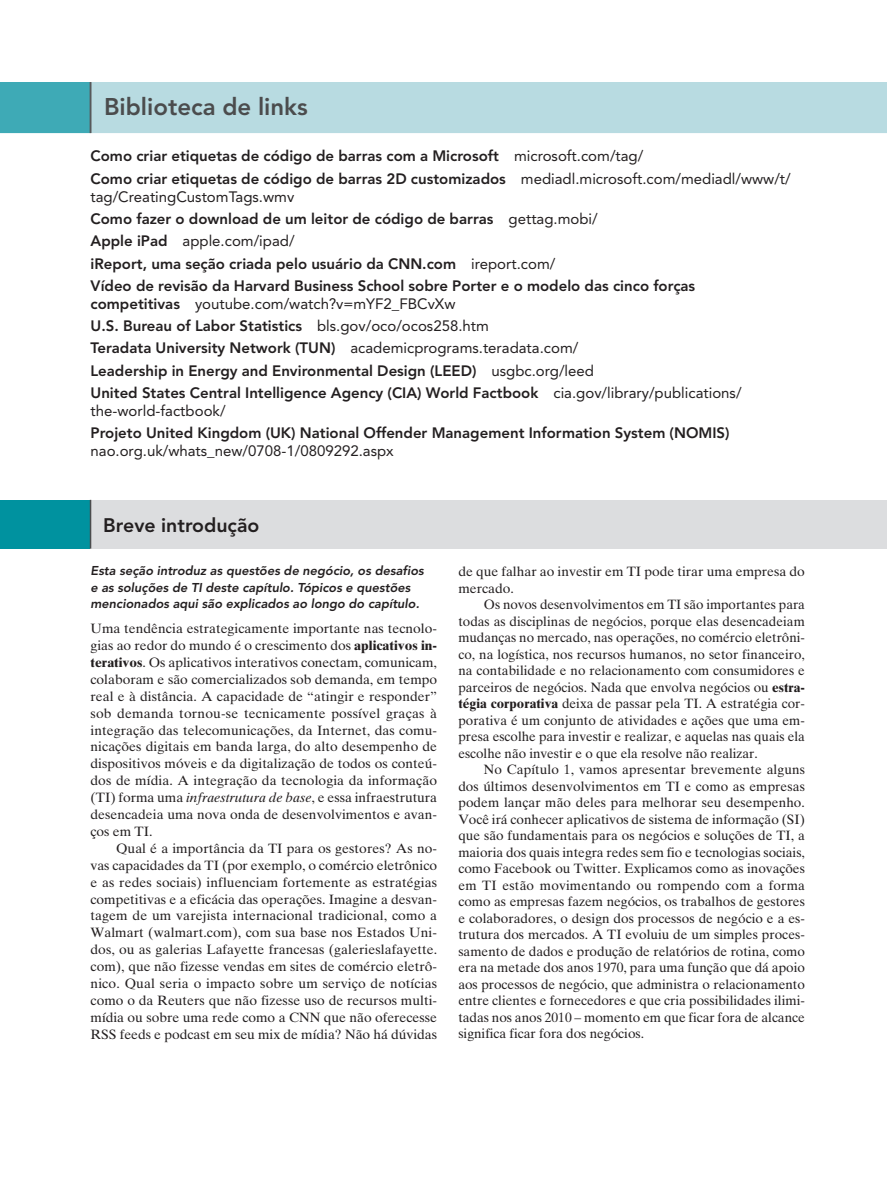
<style>
.page{position:relative;width:887px;height:1185px;background:#fff}
.page>*{position:absolute;margin:0;border:0;box-sizing:border-box;transform-origin:0 0}
.t1{font:800 24px "Avenir LT Std";color:#4b4c4d}
.t2{font:800 19.5px "Avenir LT Std";color:#231f20}
.t3{font:800 15px/22.2px "Avenir LT Std";color:#231f20}
.t4{font:15px "Avenir LT Std";color:#231f20}
.t5{font:13.5px/16.5px "Times Ten Roman";color:#231f20;text-align:justify}
.t6{font:italic 800 12.75px/16.2px "Avenir LT Std";color:#231f20}
.s1{font-weight:400}
.s2{font-family:"Times Ten";font-weight:700}
.s3{font-family:"Times Ten";font-style:italic}
</style>
<div class="page">
<div style="left:0;top:82px;width:91px;height:51px;background:#3eaab6"></div>
<div style="left:91px;top:82px;width:796px;height:51px;background:#b8dbe1"></div>
<hr style="left:90px;top:82px;width:1px;height:51px;background:#57585a">
<div style="left:0;top:500px;width:91px;height:48px;background:#00929f"></div>
<div style="left:91px;top:500px;width:796px;height:48px;background:#dcdddf"></div>
<hr style="left:90px;top:500px;width:1px;height:48px;background:#4b4c4d">
<h1 class="t1" style="left:104px;top:96px;width:205px">Biblioteca de links</h1>
<p class="t3" style="left:91px;top:146px;width:702px">Como criar etiquetas de código de barras com a Microsoft <span class="s1">microsoft.com/tag/<br></span>Como criar etiquetas de código de barras 2D customizados <span class="s1">mediadl.microsoft.com/mediadl/www/t/</span></p>
<p class="t3" style="left:91px;top:186px;width:606px"><span class="s1">tag/CreatingCustomTags.wmv<br></span>Como fazer o download de um leitor de código de barras <span class="s1">gettag.mobi/<br></span>Apple iPad <span class="s1">apple.com/ipad/<br></span>iReport, uma seção criada pelo usuário da CNN.com <span class="s1">ireport.com/<br></span>Vídeo de revisão da Harvard Business School sobre Porter e o modelo das cinco forças</p>
<p class="t3" style="left:91px;top:293px;width:652px">competitivas <span class="s1">youtube.com/watch?v=mYF2_FBCvXw<br></span>U.S. Bureau of Labor Statistics <span class="s1">bls.gov/oco/ocos258.htm<br></span>Teradata University Network (TUN) <span class="s1">academicprograms.teradata.com/<br></span>Leadership in Energy and Environmental Design (LEED) <span class="s1">usgbc.org/leed<br></span>United States Central Intelligence Agency (CIA) World Factbook <span class="s1">cia.gov/library/publications/</span></p>
<p class="t4" style="left:91px;top:404px;width:137px">the-world-factbook/</p>
<p class="t3" style="left:91px;top:423px;width:641px">Projeto United Kingdom (UK) National Offender Management Information System (NOMIS)</p>
<p class="t4" style="left:91px;top:444px;width:305px">nao.org.uk/whats_new/0708-1/0809292.aspx</p>
<h2 class="t2" style="left:103px;top:516px;width:158px">Breve introdução</h2>
<p class="t6" style="left:91px;top:564px;width:335px">Esta seção introduz as questões de negócio, os desafios e as soluções de TI deste capítulo. Tópicos e questões mencionados aqui são explicados ao longo do capítulo.</p>
<p class="t5" style="left:91px;top:621px;width:348px;line-height:17px">Uma tendência estrategicamente importante nas tecnolo&shy;gias ao redor do mundo é o crescimento dos <span class="s2">aplicativos in&shy;terativos</span>. Os aplicativos interativos conectam, comunicam, colaboram e são comercializados sob demanda, em tempo real e à distância. A capacidade de “atingir e responder” sob demanda tornou-se tecnicamente possível graças à integração das telecomunicações, da Internet, das comu&shy;nicações digitais em banda larga, do alto desempenho de dispositivos móveis e da digitalização de todos os conteú&shy;dos de mídia. A integração da tecnologia da informação (TI) forma uma <span class="s3">infraestrutura de base</span>, e essa infraestrutura desencadeia uma nova onda de desenvolvimentos e avan&shy;ços em TI.</p>
<p class="t5" style="left:91px;top:841px;width:348px;line-height:17px;text-indent:26px">Qual é a importância da TI para os gestores? As no&shy;vas capacidades da TI (por exemplo, o comércio eletrônico e as redes sociais) influenciam fortemente as estratégias competitivas e a eficácia das operações. Imagine a desvan&shy;tagem de um varejista internacional tradicional, como a Walmart (walmart.com), com sua base nos Estados Uni&shy;dos, ou as galerias Lafayette francesas (galerieslafayette. com), que não fizesse vendas em sites de comércio eletrô&shy;nico. Qual seria o impacto sobre um serviço de notícias como o da Reuters que não fizesse uso de recursos multi&shy;mídia ou sobre uma rede como a CNN que não oferecesse RSS feeds e podcast em seu mix de mídia? Não há dúvidas</p>
<p class="t5" style="left:458px;top:564px;width:348px">de que falhar ao investir em TI pode tirar uma empresa do mercado.</p>
<p class="t5" style="left:458px;top:597px;width:348px;text-indent:26px">Os novos desenvolvimentos em TI são importantes para todas as disciplinas de negócios, porque elas desencadeiam mudanças no mercado, nas operações, no comércio eletrôni&shy;co, na logística, nos recursos humanos, no setor financeiro, na contabilidade e no relacionamento com consumidores e parceiros de negócios. Nada que envolva negócios ou <span class="s2">estra&shy;tégia corporativa</span> deixa de passar pela TI. A estratégia cor&shy;porativa é um conjunto de atividades e ações que uma em&shy;presa escolhe para investir e realizar, e aquelas nas quais ela escolhe não investir e o que ela resolve não realizar.</p>
<p class="t5" style="left:458px;top:762px;width:348px;text-indent:26px">No Capítulo 1, vamos apresentar brevemente alguns dos últimos desenvolvimentos em TI e como as empresas podem lançar mão deles para melhorar seu desempenho.<br>Você irá conhecer aplicativos de sistema de informação (SI) que são fundamentais para os negócios e soluções de TI, a maioria dos quais integra redes sem fio e tecnologias sociais, como Facebook ou Twitter. Explicamos como as inovações em TI estão movimentando ou rompendo com a forma como as empresas fazem negócios, os trabalhos de gestores e colaboradores, o design dos processos de negócio e a es&shy;trutura dos mercados. A TI evoluiu de um simples proces&shy;samento de dados e produção de relatórios de rotina, como era na metade dos anos 1970, para uma função que dá apoio aos processos de negócio, que administra o relacionamento entre clientes e fornecedores e que cria possibilidades ilimi&shy;tadas nos anos 2010 – momento em que ficar fora de alcance significa ficar fora dos negócios.</p>
</div>
